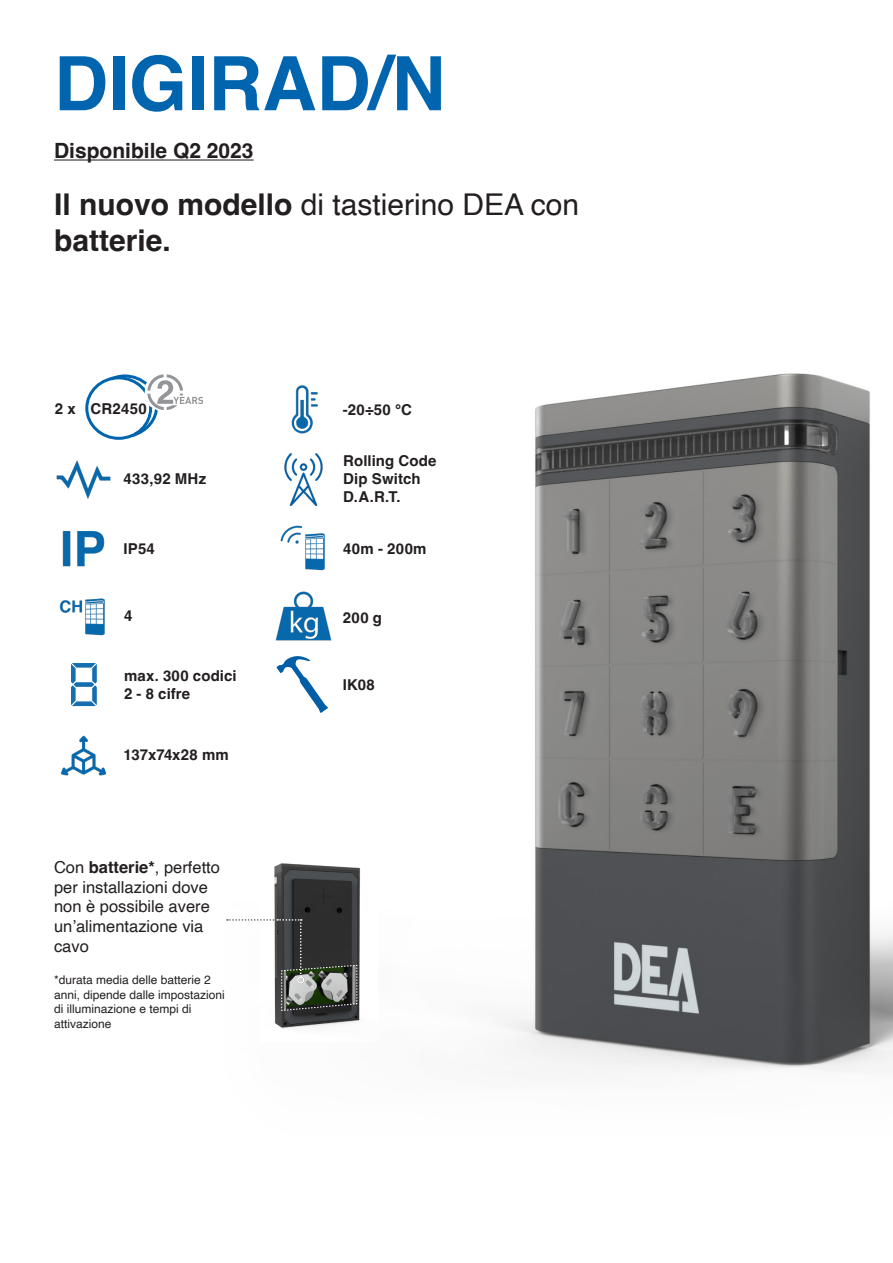
<style>
.page{position:relative;width:893px;height:1263px;background:#fff}
.page>*{position:absolute;margin:0;border:0;box-sizing:border-box;transform-origin:0 0}
.t1{font:700 75px "Helvetica";color:#0065ae}
.t2{font:700 30px/36px "Helvetica";color:#231f20}
.t3{font:700 21px "Helvetica";color:#231f20}
.t4{font:16.5px/19.8px "Helvetica";color:#231f20}
.t5{font:700 15px/18px "Helvetica";letter-spacing:.01em;color:#231f20}
.t6{font:12px/14.4px "Helvetica";color:#231f20}
.s1{font-weight:400}
.s2{font-weight:700}
</style>
<div class="page">
<img style="left:226px;top:373px;width:667px;height:698px">
<img style="left:261px;top:860px;width:116px;height:182px">
<svg style="left:227px;top:919px;width:131px;height:92px"></svg>
<div style="left:297px;top:976px;width:7px;height:8px;border:2px solid #fff;border-radius:50%"></div>
<div style="left:85px;top:376px;width:67px;height:64px;border:3px solid #0065ae;border-radius:50%"></div>
<svg style="left:107px;top:374px;width:96px;height:65px"></svg>
<img style="left:274px;top:588px;width:58px;height:58px">
<svg style="left:276px;top:655px;width:52px;height:58px"></svg>
<img style="left:56px;top:460px;width:55px;height:39px">
<img style="left:274px;top:381px;width:58px;height:58px">
<svg style="left:71px;top:663px;width:26px;height:43px"></svg>
<img style="left:61px;top:735px;width:46px;height:41px">
<img style="left:59px;top:598px;width:46px;height:38px">
<img style="left:62px;top:531px;width:43px;height:36px">
<img style="left:274px;top:519px;width:58px;height:58px">
<img style="left:277px;top:453px;width:52px;height:53px">
<hr style="left:54px;top:159px;width:200px;height:2px;background:#231f20">
<h1 class="t1" style="left:54px;top:53px;width:393px">DIGIRAD/N</h1>
<h3 class="t3" style="left:54px;top:142px;width:201px">Disponibile Q2 2023</h3>
<h2 class="t2" style="left:54px;top:189px;width:527px">Il nuovo modello <span class="s1">di tastierino DEA con </span>batterie.</h2>
<p class="t5" style="left:55px;top:401px;width:93px">2 x CR2450</p>
<p class="t5" style="left:124px;top:471px;width:84px">433,92 MHz</p>
<p class="t5" style="left:124px;top:541px;width:33px">IP54</p>
<p class="t5" style="left:124px;top:608px;width:10px">4</p>
<p class="t5" style="left:124px;top:668px;width:114px">max. 300 codici<br>2 - 8 cifre</p>
<p class="t5" style="left:124px;top:747px;width:107px">137x74x28 mm</p>
<p class="t4" style="left:54px;top:858px;width:168px">Con <span class="s2">batterie*</span>, perfetto per installazioni dove non è possibile avere un’alimentazione via cavo</p>
<p class="t6" style="left:54px;top:974px;width:172px">*durata media delle batterie 2 anni, dipende dalle impostazioni di illuminazione e tempi di attivazione</p>
<p class="t5" style="left:343px;top:402px;width:71px">-20÷50 °C</p>
<p class="t5" style="left:343px;top:453px;width:95px">Rolling Code<br>Dip Switch<br>D.A.R.T.</p>
<p class="t5" style="left:343px;top:541px;width:85px">40m - 200m</p>
<p class="t5" style="left:343px;top:609px;width:41px">200 g</p>
<p class="t5" style="left:343px;top:677px;width:33px">IK08</p>
</div>
